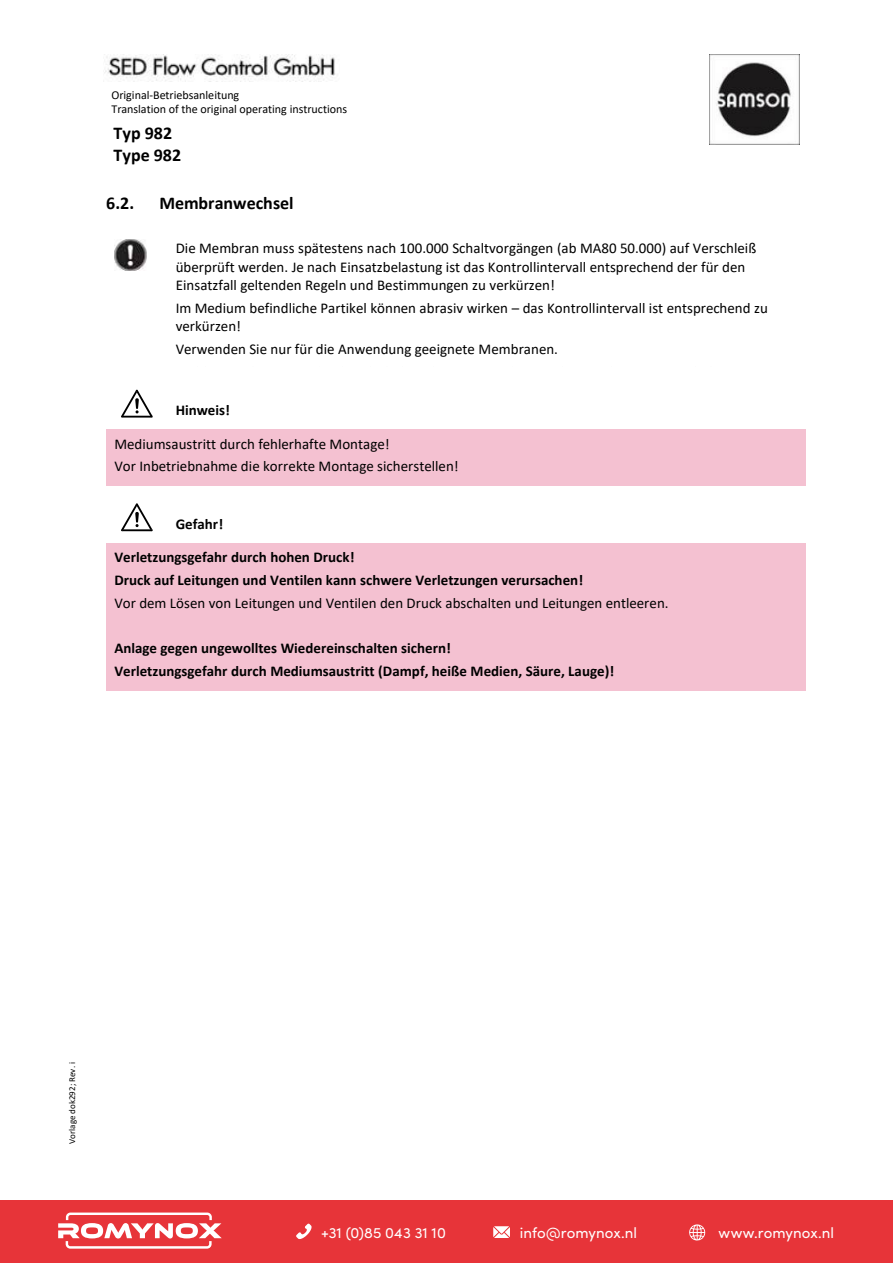
<style>
.page{position:relative;width:893px;height:1263px;background:#fff}
.page>*{position:absolute;margin:0;border:0;box-sizing:border-box;transform-origin:0 0}
.t1{font:700 18px/22px "Calibri";color:#000}
.t2{font:15px/18.3px "Calibri";color:#000}
.t3{font:700 15px/22.8px "Calibri";color:#000}
.t4{font:15px "Sofia Pro";letter-spacing:.005em;color:#fff}
.t5{font:12px/14.5px "Calibri";letter-spacing:-.005em;color:#000}
.t6{font:9px "Calibri";color:#000}
</style>
<div class="page">
<img style="left:104px;top:55px;width:231px;height:26px">
<img style="left:709px;top:55px;width:90px;height:89px">
<div style="left:114px;top:434px;width:684px;height:23px;background:#f4c1d1"></div>
<div style="left:114px;top:457px;width:684px;height:23px;background:#f4c1d1"></div>
<hr style="left:106px;top:430px;width:61px;height:4px;background:#f4c1d1">
<hr style="left:167px;top:430px;width:638px;height:4px;background:#f4c1d1">
<div style="left:106px;top:480px;width:699px;height:6px;background:#f4c1d1"></div>
<div style="left:106px;top:543px;width:700px;height:148px;background:#f4c1d1"></div>
<img style="left:114px;top:239px;width:33px;height:32px">
<svg style="left:121px;top:390px;width:32px;height:28px"></svg>
<svg style="left:121px;top:503px;width:32px;height:28px"></svg>
<div style="left:0;top:1199px;width:893px;height:64px;background:#e73439"></div>
<svg style="left:58px;top:1212px;width:164px;height:36px"></svg>
<svg style="left:689px;top:1224px;width:16px;height:17px"></svg>
<svg style="left:493px;top:1226px;width:17px;height:12px"></svg>
<svg style="left:296px;top:1223px;width:16px;height:16px"></svg>
<p class="t5" style="left:111px;top:87px;width:237px">Original-Betriebsanleitung<br>Translation of the original operating instructions</p>
<p class="t1" style="left:114px;top:122px;width:69px">Typ 982<br>Type 982</p>
<p class="t1" style="left:106px;top:192px;width:30px">6.2.</p>
<p class="t1" style="left:159px;top:192px;width:136px">Membranwechsel</p>
<p class="t2" style="left:176px;top:239px;width:582px">Die Membran muss spätestens nach 100.000 Schaltvorgängen (ab MA80 50.000) auf Verschleiß überprüft werden. Je nach Einsatzbelastung ist das Kontrollintervall entsprechend der für den<br>Einsatzfall geltenden Regeln und Bestimmungen zu verkürzen!</p>
<p class="t2" style="left:176px;top:298px;width:594px">Im Medium befindliche Partikel können abrasiv wirken – das Kontrollintervall ist entsprechend zu verkürzen!</p>
<p class="t2" style="left:176px;top:339px;width:384px">Verwenden Sie nur für die Anwendung geeignete Membranen.</p>
<p class="t3" style="left:176px;top:398px;width:56px">Hinweis!</p>
<p class="t2" style="left:114px;top:432px;width:346px;line-height:22.8px">Mediumsaustritt durch fehlerhafte Montage!<br>Vor Inbetriebnahme die korrekte Montage sicherstellen!</p>
<p class="t3" style="left:176px;top:512px;width:49px">Gefahr!</p>
<p class="t3" style="left:114px;top:545px;width:470px">Verletzungsgefahr durch hohen Druck!<br>Druck auf Leitungen und Ventilen kann schwere Verletzungen verursachen!</p>
<p class="t2" style="left:114px;top:593px;width:556px">Vor dem Lösen von Leitungen und Ventilen den Druck abschalten und Leitungen entleeren.</p>
<p class="t3" style="left:114px;top:637px;width:501px">Anlage gegen ungewolltes Wiedereinschalten sichern!<br>Verletzungsgefahr durch Mediumsaustritt (Dampf, heiße Medien, Säure, Lauge)!</p>
<p class="t6" style="left:66px;top:1144px;width:83px;rotate:-90deg">Vorlage dok292; Rev. i</p>
<p class="t4" style="left:321px;top:1221px;width:126px">+31 (0)85 043 31 10</p>
<p class="t4" style="left:520px;top:1221px;width:119px">info@romynox.nl</p>
<p class="t4" style="left:718px;top:1221px;width:117px">www.romynox.nl</p>
</div>
